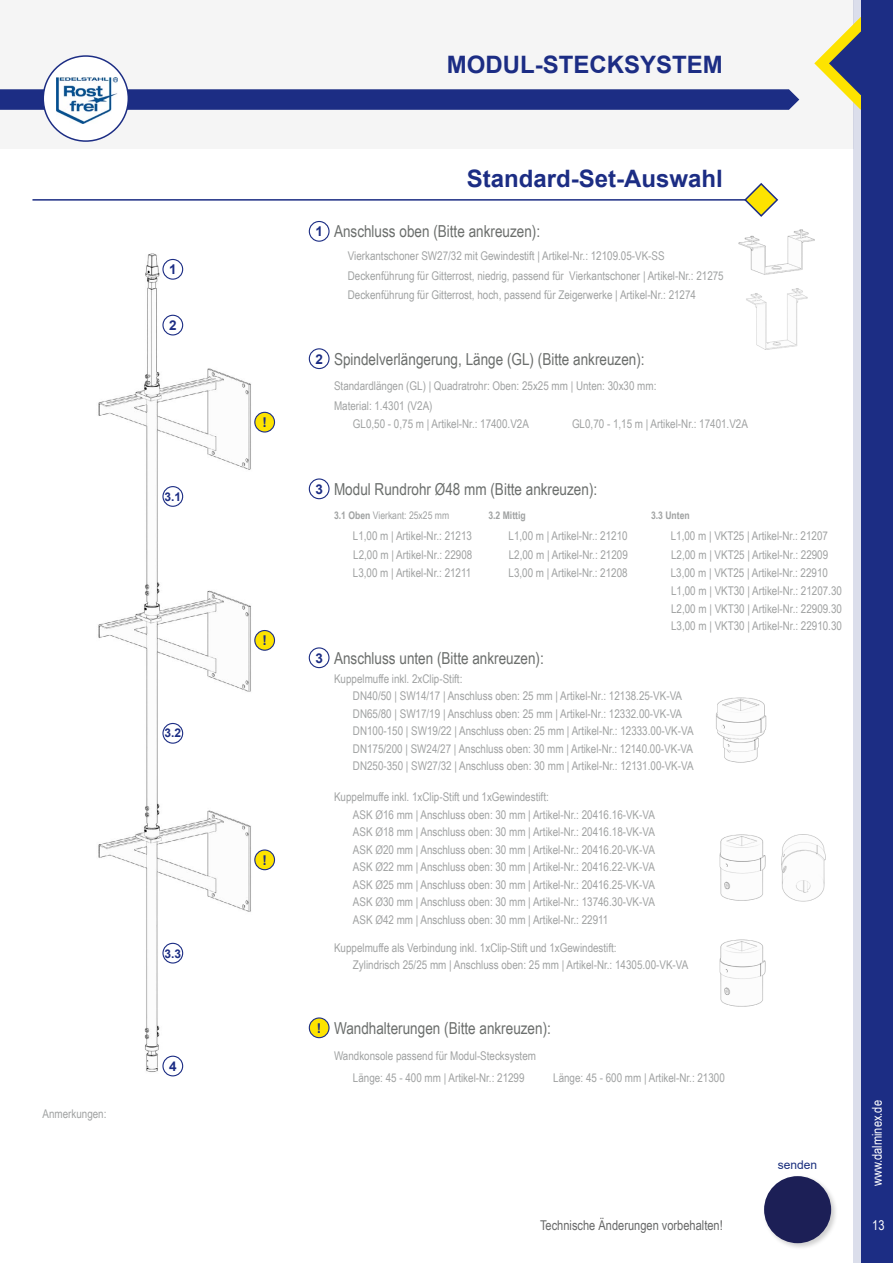
<style>
.page{position:relative;width:893px;height:1263px;background:#fff}
.page>*{position:absolute;margin:0;border:0;box-sizing:border-box;transform-origin:0 0}
.t1{font:700 24px "Arial";color:#1c2d84}
.t2{font:16.5px "Arial Narrow";color:#6b6e6c}
.t3{font:13.5px "Arial Narrow";color:#676868}
.t4{font:13.5px "Arial Narrow";color:#fff}
.t5{font:700 13.5px "Arial";color:#1c2d84}
.t6{font:12px/17.5px "Arial Narrow";color:#a0a2a2}
.t7{font:700 12px "Arial";color:#1c2d84}
.t8{font:12px "Arial";color:#192e7d}
.t9{font:10.5px "Arial Narrow";color:#a0a2a2}
.t10{font:700 10.5px "Arial Narrow";color:#a0a2a2}
.s1{font-family:"Arial";font-weight:700;font-size:13.5px;color:#1c2d84}
.s2{font-weight:700}
</style>
<div class="page">
<div style="left:0;top:0;width:853px;height:148px;background:#f5f5f5"></div>
<div style="left:853px;top:0;width:40px;height:1263px;background:#dbdeeb"></div>
<svg style="left:814px;top:17px;width:47px;height:93px"></svg>
<div style="left:861px;top:0;width:32px;height:1263px;background:#1c2d84"></div>
<svg style="left:0;top:89px;width:799px;height:21px;background:#223287"></svg>
<hr style="left:32px;top:199px;width:742px;height:2px;background:#1c2d84">
<svg style="left:743px;top:183px;width:36px;height:34px"></svg>
<div style="left:43px;top:56px;width:85px;height:85px;background:#fff;border-radius:50%"></div>
<img style="left:56px;top:77px;width:62px;height:46px">
<div style="left:43px;top:55px;width:86px;height:87px;border:2px solid #1c2d84;border-radius:50%"></div>
<div style="left:309px;top:221px;width:21px;height:21px;border:1px solid #1c2d84;border-radius:50%"></div>
<img style="left:98px;top:253px;width:178px;height:824px">
<div style="left:162px;top:259px;width:21px;height:21px;border:1px solid #1c2d84;border-radius:50%"></div>
<div style="left:162px;top:315px;width:21px;height:20px;border:1px solid #1c2d84;border-radius:50%"></div>
<div style="left:162px;top:486px;width:21px;height:21px;border:1px solid #1c2d84;border-radius:50%"></div>
<div style="left:162px;top:723px;width:21px;height:21px;border:1px solid #1c2d84;border-radius:50%"></div>
<div style="left:162px;top:943px;width:21px;height:20px;border:1px solid #1c2d84;border-radius:50%"></div>
<div style="left:162px;top:1056px;width:21px;height:20px;border:1px solid #1c2d84;border-radius:50%"></div>
<div style="left:255px;top:850px;width:19px;height:20px;background:#fde300;border-radius:50%"></div>
<div style="left:254px;top:849px;width:21px;height:21px;border:1px solid #1c2d84;border-radius:50%"></div>
<div style="left:255px;top:630px;width:19px;height:20px;background:#fde300;border-radius:50%"></div>
<div style="left:254px;top:630px;width:21px;height:21px;border:1px solid #1c2d84;border-radius:50%"></div>
<div style="left:255px;top:412px;width:19px;height:20px;background:#fde300;border-radius:50%"></div>
<div style="left:254px;top:412px;width:21px;height:21px;border:1px solid #1c2d84;border-radius:50%"></div>
<div style="left:309px;top:348px;width:21px;height:21px;border:1px solid #1c2d84;border-radius:50%"></div>
<div style="left:309px;top:478px;width:21px;height:21px;border:1px solid #1c2d84;border-radius:50%"></div>
<div style="left:309px;top:1018px;width:20px;height:20px;background:#fde300;border-radius:50%"></div>
<div style="left:309px;top:1017px;width:21px;height:21px;border:1px solid #1c2d84;border-radius:50%"></div>
<div style="left:309px;top:647px;width:20px;height:21px;border:1px solid #1c2d84;border-radius:50%"></div>
<img style="left:738px;top:229px;width:77px;height:46px">
<img style="left:746px;top:288px;width:62px;height:62px">
<img style="left:716px;top:697px;width:51px;height:66px">
<img style="left:719px;top:834px;width:107px;height:68px">
<img style="left:719px;top:939px;width:47px;height:68px">
<div style="left:762px;top:1174px;width:76px;height:76px;background:#000;opacity:.19"></div>
<div style="left:764px;top:1176px;width:67px;height:67px;background:#1c1f56;border-radius:50%"></div>
<p class="t5" style="left:169px;top:260px;width:9px">1</p>
<p class="t5" style="left:169px;top:316px;width:9px">2</p>
<p class="t7" style="left:164px;top:488px;width:18px">3.1</p>
<p class="t7" style="left:164px;top:724px;width:18px">3.2</p>
<p class="t6" style="left:43px;top:1105px;width:65px">Anmerkungen:</p>
<p class="t7" style="left:164px;top:945px;width:18px">3.3</p>
<p class="t5" style="left:169px;top:1057px;width:9px">4</p>
<p class="t5" style="left:262px;top:413px;width:6px">!</p>
<p class="t5" style="left:262px;top:631px;width:6px">!</p>
<p class="t5" style="left:262px;top:850px;width:6px">!</p>
<h1 class="t1" style="left:447px;top:47px;width:277px">MODUL-STECKSYSTEM</h1>
<h1 class="t1" style="left:467px;top:162px;width:258px">Standard-Set-Auswahl</h1>
<h2 class="t2" style="left:315px;top:219px;width:226px"><span class="s1">1</span> Anschluss oben (Bitte ankreuzen):</h2>
<p class="t6" style="left:348px;top:245px;width:377px;line-height:19.8px">Vierkantschoner SW27/32 mit Gewindestift | Artikel-Nr.: 12109.05-VK-SS<br>Deckenführung für Gitterrost, niedrig, passend für Vierkantschoner | Artikel-Nr.: 21275<br>Deckenführung für Gitterrost, hoch, passend für Zeigerwerke | Artikel-Nr.: 21274</p>
<p class="t5" style="left:315px;top:349px;width:9px">2</p>
<h2 class="t2" style="left:334px;top:347px;width:312px">Spindelverlängerung, Länge (GL) (Bitte ankreuzen):</h2>
<p class="t6" style="left:334px;top:377px;width:324px">Standardlängen (GL) | Quadratrohr: Oben: 25x25 mm | Unten: 30x30 mm:</p>
<p class="t6" style="left:353px;top:415px;width:177px">GL0,50 - 0,75 m | Artikel-Nr.: 17400.V2A</p>
<p class="t6" style="left:572px;top:415px;width:177px">GL0,70 - 1,15 m | Artikel-Nr.: 17401.V2A</p>
<p class="t6" style="left:334px;top:396px;width:100px">Material: 1.4301 (V2A)</p>
<p class="t5" style="left:315px;top:479px;width:9px">3</p>
<h2 class="t2" style="left:334px;top:477px;width:265px">Modul Rundrohr Ø48 mm (Bitte ankreuzen):</h2>
<p class="t9" style="left:334px;top:508px;width:117px"><span class="s2">3.1 Oben</span> Vierkant: 25x25 mm</p>
<p class="t10" style="left:488px;top:508px;width:39px">3.2 Mittig</p>
<p class="t10" style="left:651px;top:508px;width:40px">3.3 Unten</p>
<p class="t6" style="left:353px;top:527px;width:121px">L1,00 m | Artikel-Nr.: 21213</p>
<p class="t6" style="left:508px;top:527px;width:121px">L1,00 m | Artikel-Nr.: 21210</p>
<p class="t6" style="left:671px;top:527px;width:159px">L1,00 m | VKT25 | Artikel-Nr.: 21207</p>
<p class="t6" style="left:353px;top:545px;width:121px">L2,00 m | Artikel-Nr.: 22908</p>
<p class="t6" style="left:509px;top:545px;width:121px">L2,00 m | Artikel-Nr.: 21209</p>
<p class="t6" style="left:671px;top:545px;width:159px">L2,00 m | VKT25 | Artikel-Nr.: 22909</p>
<p class="t6" style="left:671px;top:582px;width:172px;text-align:justify">L1,00 m | VKT30 | Artikel-Nr.: 21207.30<br>L2,00 m | VKT30 | Artikel-Nr.: 22909.30<br>L3,00 m | VKT30 | Artikel-Nr.: 22910.30</p>
<p class="t6" style="left:353px;top:563px;width:120px">L3,00 m | Artikel-Nr.: 21211</p>
<p class="t6" style="left:509px;top:563px;width:121px">L3,00 m | Artikel-Nr.: 21208</p>
<p class="t6" style="left:671px;top:563px;width:159px">L3,00 m | VKT25 | Artikel-Nr.: 22910</p>
<h2 class="t2" style="left:315px;top:646px;width:230px"><span class="s1">3</span> Anschluss unten (Bitte ankreuzen):</h2>
<p class="t6" style="left:334px;top:669px;width:130px">Kuppelmuffe inkl. 2xClip-Stift:</p>
<p class="t6" style="left:353px;top:687px;width:331px">DN40/50 | SW14/17 | Anschluss oben: 25 mm | Artikel-Nr.: 12138.25-VK-VA</p>
<p class="t6" style="left:353px;top:704px;width:331px">DN65/80 | SW17/19 | Anschluss oben: 25 mm | Artikel-Nr.: 12332.00-VK-VA</p>
<p class="t6" style="left:353px;top:722px;width:342px">DN100-150 | SW19/22 | Anschluss oben: 25 mm | Artikel-Nr.: 12333.00-VK-VA</p>
<p class="t6" style="left:353px;top:739px;width:342px">DN175/200 | SW24/27 | Anschluss oben: 30 mm | Artikel-Nr.: 12140.00-VK-VA</p>
<p class="t6" style="left:353px;top:757px;width:342px">DN250-350 | SW27/32 | Anschluss oben: 30 mm | Artikel-Nr.: 12131.00-VK-VA</p>
<p class="t6" style="left:334px;top:788px;width:216px">Kuppelmuffe inkl. 1xClip-Stift und 1xGewindestift:</p>
<p class="t6" style="left:353px;top:805px;width:303px">ASK Ø16 mm | Anschluss oben: 30 mm | Artikel-Nr.: 20416.16-VK-VA</p>
<p class="t6" style="left:353px;top:823px;width:303px">ASK Ø18 mm | Anschluss oben: 30 mm | Artikel-Nr.: 20416.18-VK-VA</p>
<p class="t6" style="left:353px;top:840px;width:303px">ASK Ø20 mm | Anschluss oben: 30 mm | Artikel-Nr.: 20416.20-VK-VA</p>
<p class="t6" style="left:353px;top:858px;width:303px">ASK Ø22 mm | Anschluss oben: 30 mm | Artikel-Nr.: 20416.22-VK-VA</p>
<p class="t6" style="left:353px;top:893px;width:303px">ASK Ø30 mm | Anschluss oben: 30 mm | Artikel-Nr.: 13746.30-VK-VA</p>
<p class="t6" style="left:353px;top:875px;width:303px">ASK Ø25 mm | Anschluss oben: 30 mm | Artikel-Nr.: 20416.25-VK-VA</p>
<p class="t6" style="left:353px;top:910px;width:257px">ASK Ø42 mm | Anschluss oben: 30 mm | Artikel-Nr.: 22911</p>
<p class="t6" style="left:334px;top:938px;width:284px">Kuppelmuffe als Verbindung inkl. 1xClip-Stift und 1xGewindestift:</p>
<p class="t6" style="left:353px;top:955px;width:337px">Zylindrisch 25/25 mm | Anschluss oben: 25 mm | Artikel-Nr.: 14305.00-VK-VA</p>
<p class="t5" style="left:317px;top:1018px;width:6px">!</p>
<h2 class="t2" style="left:334px;top:1016px;width:218px">Wandhalterungen (Bitte ankreuzen):</h2>
<p class="t6" style="left:353px;top:1044px;width:185px;line-height:21.9px;text-indent:-19px">Wandkonsole passend für Modul-Stecksystem<br>Länge: 45 - 400 mm | Artikel-Nr.: 21299</p>
<p class="t6" style="left:553px;top:1068px;width:173px">Länge: 45 - 600 mm | Artikel-Nr.: 21300</p>
<p class="t8" style="left:778px;top:1156px;width:41px">senden</p>
<p class="t4" style="left:867px;top:1186px;width:88px;rotate:-90deg">www.dalminex.de</p>
<p class="t3" style="left:540px;top:1215px;width:184px">Technische Änderungen vorbehalten!</p>
<p class="t4" style="left:872px;top:1215px;width:14px">13</p>
</div>
